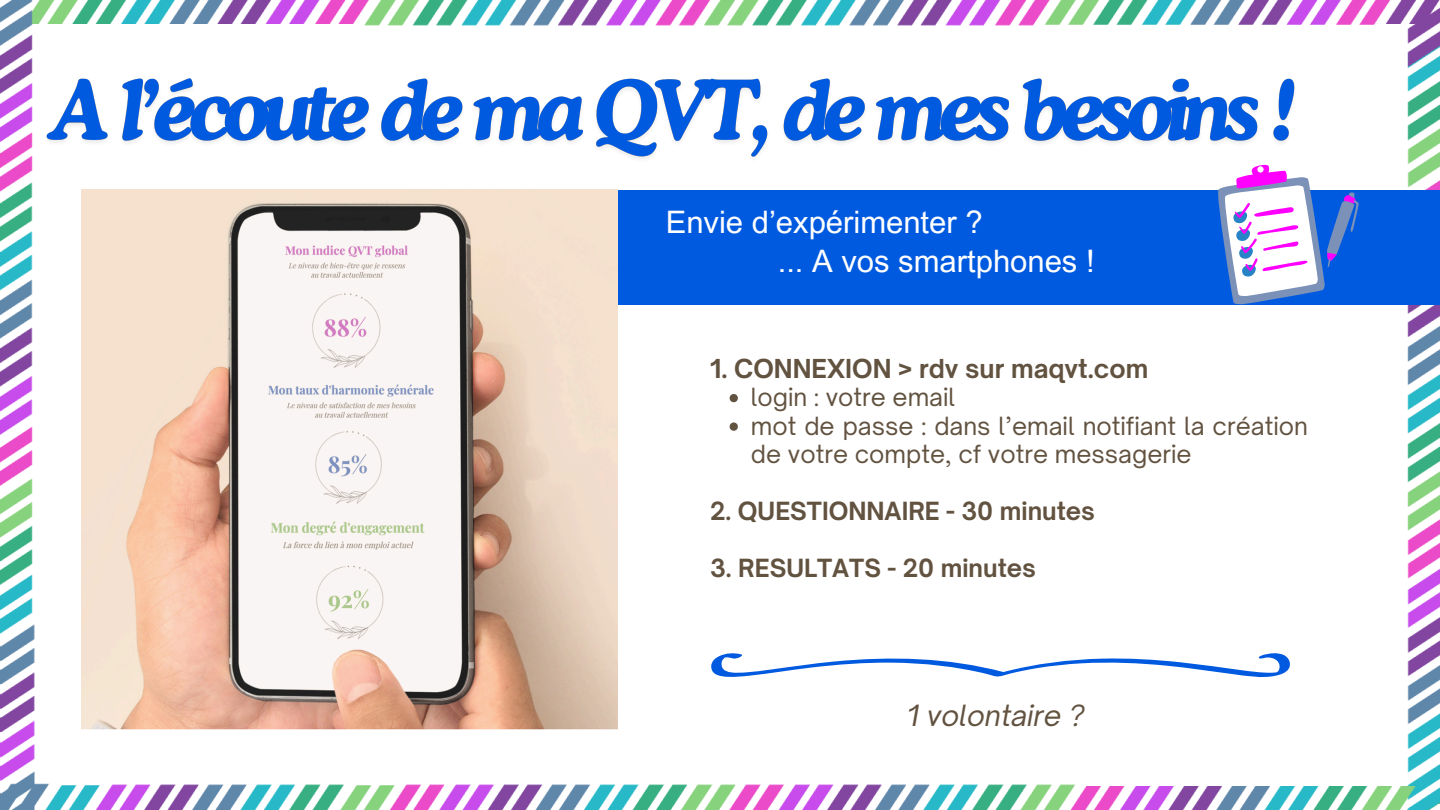
<style>
.page{position:relative;width:1440px;height:810px;background:#fff}
.page>*{position:absolute;margin:0;border:0;box-sizing:border-box;transform-origin:0 0}
.t1{font:31px/39.8px "Arial MT Pro";color:#fff}
.t2{font:italic 28px "Open Sauce One";color:#625240}
.t3{font:700 25px "Open Sauce One";color:#625240}
.t4{font:24px/28.5px "Open Sauce One";color:#625240}
.t5{font:700 24px "Open Sauce One";color:#625240}
</style>
<div class="page">
<img style="left:0;top:0;width:1440px;height:810px">
<img style="left:40px;top:60px;width:1262px;height:107px">
<img style="left:81px;top:190px;width:537px;height:539px">
<svg style="left:730px;top:394px;width:8px;height:8px"></svg>
<svg style="left:730px;top:423px;width:8px;height:8px"></svg>
<svg style="left:711px;top:652px;width:581px;height:27px"></svg>
<div style="left:618px;top:190px;width:822px;height:115px;background:#005ae0"></div>
<svg style="left:1215px;top:164px;width:144px;height:141px"></svg>
<h3 class="t1" style="left:778px;top:206px;width:318px;text-indent:-112px">Envie d’expérimenter ?<br>... A vos smartphones !</h3>
<p class="t3" style="left:710px;top:353px;width:440px">1. CONNEXION &gt; rdv sur maqvt.com</p>
<h2 class="t4" style="left:751px;top:383px;width:206px">login : votre email</h2>
<h3 class="t4" style="left:751px;top:411px;width:559px">mot de passe : dans l’email notifiant la création de votre compte, cf votre messagerie</h3>
<p class="t5" style="left:710px;top:496px;width:386px">2. QUESTIONNAIRE - 30 minutes</p>
<p class="t5" style="left:710px;top:553px;width:327px">3. RESULTATS - 20 minutes</p>
<h3 class="t2" style="left:907px;top:698px;width:179px">1 volontaire ?</h3>
</div>
